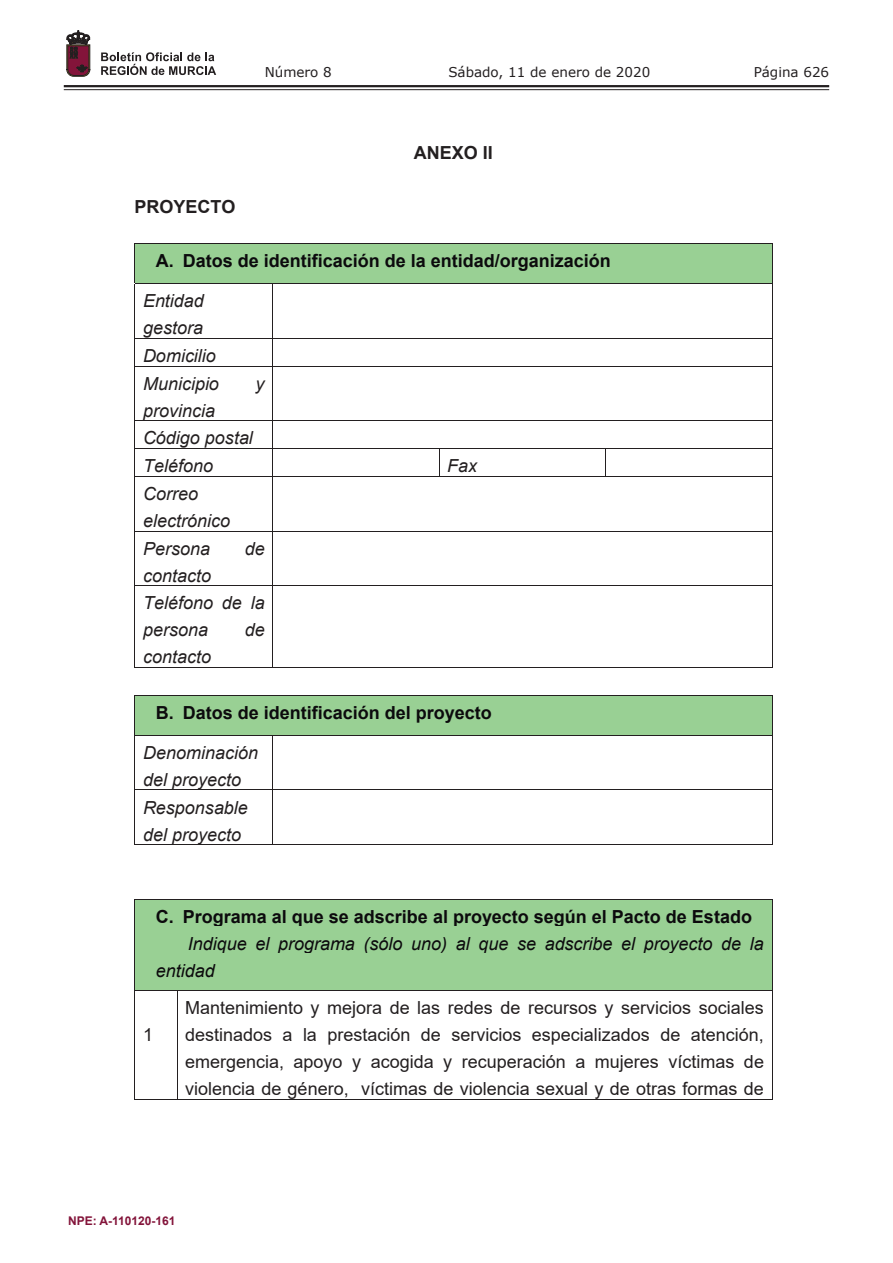
<style>
.page{position:relative;width:893px;height:1263px;background:#fff}
.page>*{position:absolute;margin:0;border:0;box-sizing:border-box;transform-origin:0 0}
.t1{font:18px/27px "Arial";color:#231f20;text-align:justify}
.t2{font:italic 18px/27.5px "Arial";color:#231f20}
.t3{font:700 18px "Arial";color:#0c0a0d}
.t4{font:italic 18px/27px "Arial";color:#0c0a0d}
.t5{font:700 18px "Arial";color:#231f20}
.t6{font:13.5px "Verdana";color:#231f20}
.t7{font:700 12px "Arial";color:#83143a}
</style>
<div class="page">
<hr style="left:64px;top:85px;width:765px;height:2px;background:#231f20">
<hr style="left:64px;top:89px;width:765px;height:1px;background:#231f20">
<svg style="left:101px;top:52px;width:115px;height:23px"></svg>
<svg style="left:67px;top:31px;width:23px;height:45px"></svg>
<div style="left:135px;top:244px;width:637px;height:39px;background:#99d094"></div>
<hr style="left:135px;top:244px;width:637px;height:1px;background:#231f20">
<hr style="left:135px;top:244px;width:1px;height:39px;background:#231f20">
<hr style="left:772px;top:244px;width:1px;height:39px;background:#231f20">
<hr style="left:135px;top:283px;width:637px;height:1px;background:#231f20">
<hr style="left:135px;top:284px;width:1px;height:54px;background:#231f20">
<hr style="left:272px;top:284px;width:1px;height:54px;background:#231f20">
<hr style="left:772px;top:284px;width:1px;height:54px;background:#231f20">
<hr style="left:135px;top:338px;width:637px;height:1px;background:#231f20">
<svg style="left:272px;top:339px;width:1px;height:27px"></svg>
<svg style="left:772px;top:339px;width:1px;height:27px"></svg>
<hr style="left:135px;top:366px;width:637px;height:1px;background:#231f20">
<hr style="left:135px;top:366px;width:1px;height:54px;background:#231f20">
<hr style="left:272px;top:366px;width:1px;height:54px;background:#231f20">
<hr style="left:772px;top:366px;width:1px;height:54px;background:#231f20">
<hr style="left:135px;top:420px;width:637px;height:1px;background:#231f20">
<hr style="left:135px;top:448px;width:637px;height:1px;background:#231f20">
<svg style="left:272px;top:421px;width:1px;height:55px"></svg>
<svg style="left:439px;top:449px;width:1px;height:27px"></svg>
<svg style="left:605px;top:449px;width:1px;height:27px"></svg>
<svg style="left:772px;top:421px;width:1px;height:55px"></svg>
<hr style="left:135px;top:476px;width:637px;height:1px;background:#231f20">
<hr style="left:135px;top:477px;width:1px;height:54px;background:#231f20">
<hr style="left:272px;top:477px;width:1px;height:54px;background:#231f20">
<hr style="left:772px;top:477px;width:1px;height:54px;background:#231f20">
<hr style="left:135px;top:531px;width:637px;height:1px;background:#231f20">
<hr style="left:135px;top:531px;width:1px;height:55px;background:#231f20">
<hr style="left:272px;top:531px;width:1px;height:55px;background:#231f20">
<hr style="left:772px;top:531px;width:1px;height:55px;background:#231f20">
<hr style="left:135px;top:586px;width:637px;height:1px;background:#231f20">
<hr style="left:135px;top:586px;width:1px;height:82px;background:#231f20">
<hr style="left:135px;top:667px;width:137px;height:1px;background:#231f20">
<hr style="left:272px;top:586px;width:1px;height:82px;background:#231f20">
<hr style="left:273px;top:667px;width:499px;height:1px;background:#231f20">
<hr style="left:772px;top:586px;width:1px;height:82px;background:#231f20">
<div style="left:135px;top:696px;width:637px;height:39px;background:#99d094"></div>
<hr style="left:135px;top:695px;width:637px;height:1px;background:#231f20">
<hr style="left:135px;top:696px;width:1px;height:39px;background:#231f20">
<hr style="left:772px;top:696px;width:1px;height:39px;background:#231f20">
<hr style="left:135px;top:735px;width:637px;height:1px;background:#231f20">
<hr style="left:135px;top:735px;width:1px;height:54px;background:#231f20">
<hr style="left:272px;top:735px;width:1px;height:54px;background:#231f20">
<hr style="left:772px;top:735px;width:1px;height:54px;background:#231f20">
<hr style="left:135px;top:789px;width:637px;height:1px;background:#231f20">
<hr style="left:135px;top:790px;width:1px;height:55px;background:#231f20">
<hr style="left:135px;top:844px;width:137px;height:1px;background:#231f20">
<hr style="left:272px;top:790px;width:1px;height:55px;background:#231f20">
<hr style="left:273px;top:844px;width:499px;height:1px;background:#231f20">
<hr style="left:772px;top:790px;width:1px;height:55px;background:#231f20">
<div style="left:135px;top:900px;width:637px;height:90px;background:#99d094"></div>
<hr style="left:135px;top:899px;width:637px;height:1px;background:#231f20">
<hr style="left:135px;top:900px;width:1px;height:90px;background:#231f20">
<hr style="left:772px;top:900px;width:1px;height:90px;background:#231f20">
<hr style="left:135px;top:990px;width:637px;height:1px;background:#231f20">
<hr style="left:135px;top:990px;width:1px;height:109px;background:#231f20">
<hr style="left:135px;top:1099px;width:42px;height:1px;background:#231f20">
<hr style="left:177px;top:990px;width:1px;height:109px;background:#231f20">
<hr style="left:177px;top:1099px;width:595px;height:1px;background:#231f20">
<hr style="left:772px;top:990px;width:1px;height:109px;background:#231f20">
<p class="t6" style="left:265px;top:62px;width:69px">Número 8</p>
<p class="t6" style="left:448px;top:62px;width:203px">Sábado, 11 de enero de 2020</p>
<p class="t6" style="left:754px;top:62px;width:77px">Página 626</p>
<p class="t5" style="left:135px;top:194px;width:103px">PROYECTO</p>
<p class="t5" style="left:414px;top:140px;width:81px">ANEXO II</p>
<p class="t3" style="left:156px;top:248px;width:456px">A. Datos de identificación de la entidad/organización</p>
<p class="t2" style="left:143px;top:287px;width:77px">Entidad gestora<br>Domicilio<br>Municipio</p>
<p class="t2" style="left:256px;top:370px;width:10px">y</p>
<p class="t2" style="left:143px;top:397px;width:111px">provincia<br>Código postal<br>Teléfono</p>
<p class="t2" style="left:143px;top:480px;width:88px">Correo electrónico<br>Persona</p>
<p class="t2" style="left:245px;top:535px;width:22px">de</p>
<p class="t2" style="left:143px;top:562px;width:123px">contacto<br>Teléfono de la persona</p>
<p class="t2" style="left:245px;top:617px;width:22px">de</p>
<p class="t2" style="left:143px;top:644px;width:70px">contacto</p>
<p class="t2" style="left:447px;top:452px;width:31px">Fax</p>
<p class="t3" style="left:156px;top:700px;width:337px">B. Datos de identificación del proyecto</p>
<p class="t2" style="left:143px;top:739px;width:117px">Denominación del proyecto<br>Responsable del proyecto</p>
<p class="t3" style="left:156px;top:904px;width:598px">C. Programa al que se adscribe al proyecto según el Pacto de Estado</p>
<p class="t4" style="left:156px;top:930px;width:609px;text-indent:32px">Indique el programa (sólo uno) al que se adscribe el proyecto de la entidad</p>
<p class="t1" style="left:143px;top:1021px;width:12px">1</p>
<p class="t1" style="left:185px;top:994px;width:580px">Mantenimiento y mejora de las redes de recursos y servicios sociales destinados a la prestación de servicios especializados de atención, emergencia, apoyo y acogida y recuperación a mujeres víctimas de violencia de género, víctimas de violencia sexual y de otras formas de</p>
<p class="t7" style="left:68px;top:1212px;width:109px">NPE: A-110120-161</p>
</div>
